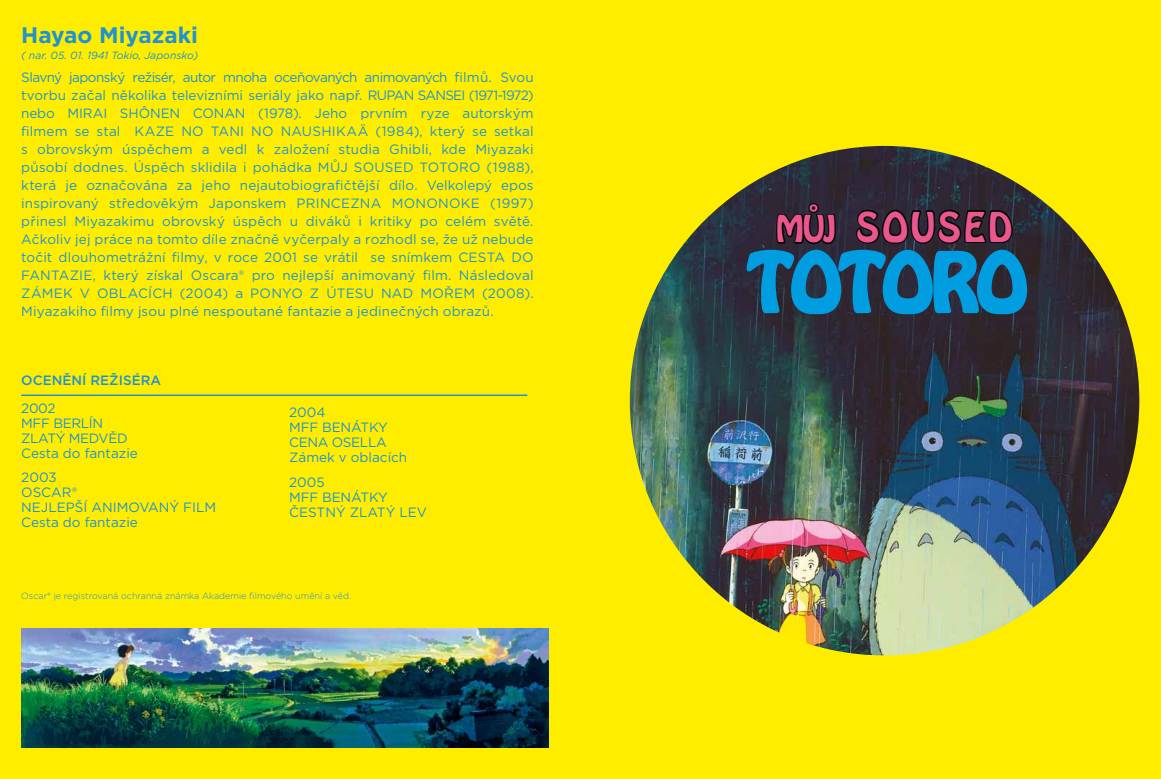
<style>
.page{position:relative;width:1161px;height:779px;background:#fff}
.page>*{position:absolute;margin:0;border:0;box-sizing:border-box;transform-origin:0 0}
.t1{font:71.1px "Hobo Std";letter-spacing:-.025em;color:#009de1}
.t2{font:36.15px "Hobo Std";letter-spacing:.075em;color:#ea578d}
.t3{font:700 22.5px "Gotham";color:#1f92d1}
.t4{font:13.5px/18px "Gotham";color:#1f92d1}
.t5{font:13.5px/15px "Gotham";letter-spacing:-.025em;color:#1f92d1}
.t6{font:500 13.5px "Gotham";color:#1f92d1}
.t7{font:italic 10.5px "Gotham";color:#1f92d1}
.t8{font:300 9px "Gotham";color:#1f92d1}
.s1{font-size:32.7px}
</style>
<div class="page">
<div style="left:0;top:0;width:1161px;height:778px;background:#ffed00"></div>
<img style="left:630px;top:146px;width:509px;height:509px;border-radius:255px">
<img style="left:21px;top:628px;width:528px;height:119px">
<svg style="left:745px;top:202px;width:284px;height:113px;background:#22354a"></svg>
<hr style="left:21px;top:394px;width:506px;height:2px;background:#1f92d1">
<h3 class="t3" style="left:21px;top:20px;width:178px">Hayao Miyazaki</h3>
<p class="t7" style="left:21px;top:49px;width:178px">( nar. 05. 01. 1941 Tokio, Japonsko)</p>
<p class="t4" style="left:21px;top:68px;width:514px;text-align:justify">Slavný japonský režisér, autor mnoha oceňovaných animovaných filmů. Svou tvorbu začal několika televizními seriály jako např. RUPAN SANSEI (1971-1972) nebo MIRAI SHÔNEN CONAN (1978). Jeho prvním ryze autorským filmem se stal KAZE NO TANI NO NAUSHIKAÄ (1984), který se setkal s obrovským úspěchem a vedl k založení studia Ghibli, kde Miyazaki působí dodnes. Úspěch sklidila i pohádka MŮJ SOUSED TOTORO (1988), která je označována za jeho nejautobiografičtější dílo. Velkolepý epos inspirovaný středověkým Japonskem PRINCEZNA MONONOKE (1997) přinesl Miyazakimu obrovský úspěch u diváků i kritiky po celém světě.<br>Ačkoliv jej práce na tomto díle značně vyčerpaly a rozhodl se, že už nebude točit dlouhometrážní filmy, v roce 2001 se vrátil se snímkem CESTA DO FANTAZIE, který získal Oscara® pro nejlepší animovaný film. Následoval ZÁMEK V OBLACÍCH (2004) a PONYO Z ÚTESU NAD MOŘEM (2008).<br>Miyazakiho filmy jsou plné nespoutané fantazie a jedinečných obrazů.</p>
<p class="t6" style="left:21px;top:371px;width:141px">OCENĚNÍ REŽISÉRA</p>
<p class="t5" style="left:21px;top:400px;width:118px">2002<br>MFF BERLÍN<br>ZLATÝ MEDVĚD<br>Cesta do fantazie</p>
<p class="t4" style="left:21px;top:469px;width:196px;line-height:15px">2003<br>OSCAR®<br>NEJLEPŠÍ ANIMOVANÝ FILM<br>Cesta do fantazie</p>
<p class="t4" style="left:289px;top:404px;width:120px;line-height:15px">2004<br>MFF BENÁTKY<br>CENA OSELLA<br>Zámek v oblacích</p>
<p class="t4" style="left:289px;top:474px;width:139px;line-height:15px">2005<br>MFF BENÁTKY<br>ČESTNÝ ZLATÝ LEV</p>
<p class="t8" style="left:21px;top:590px;width:331px">Oscar® je registrovaná ochranná známka Akademie filmového umění a věd.</p>
<h2 class="t2" style="left:776px;top:202px;width:238px"><span class="s1">MUJ</span><sup>˚</sup> SOUSED</h2>
<h1 class="t1" style="left:748px;top:233px;width:281px">TOTORO</h1>
</div>
